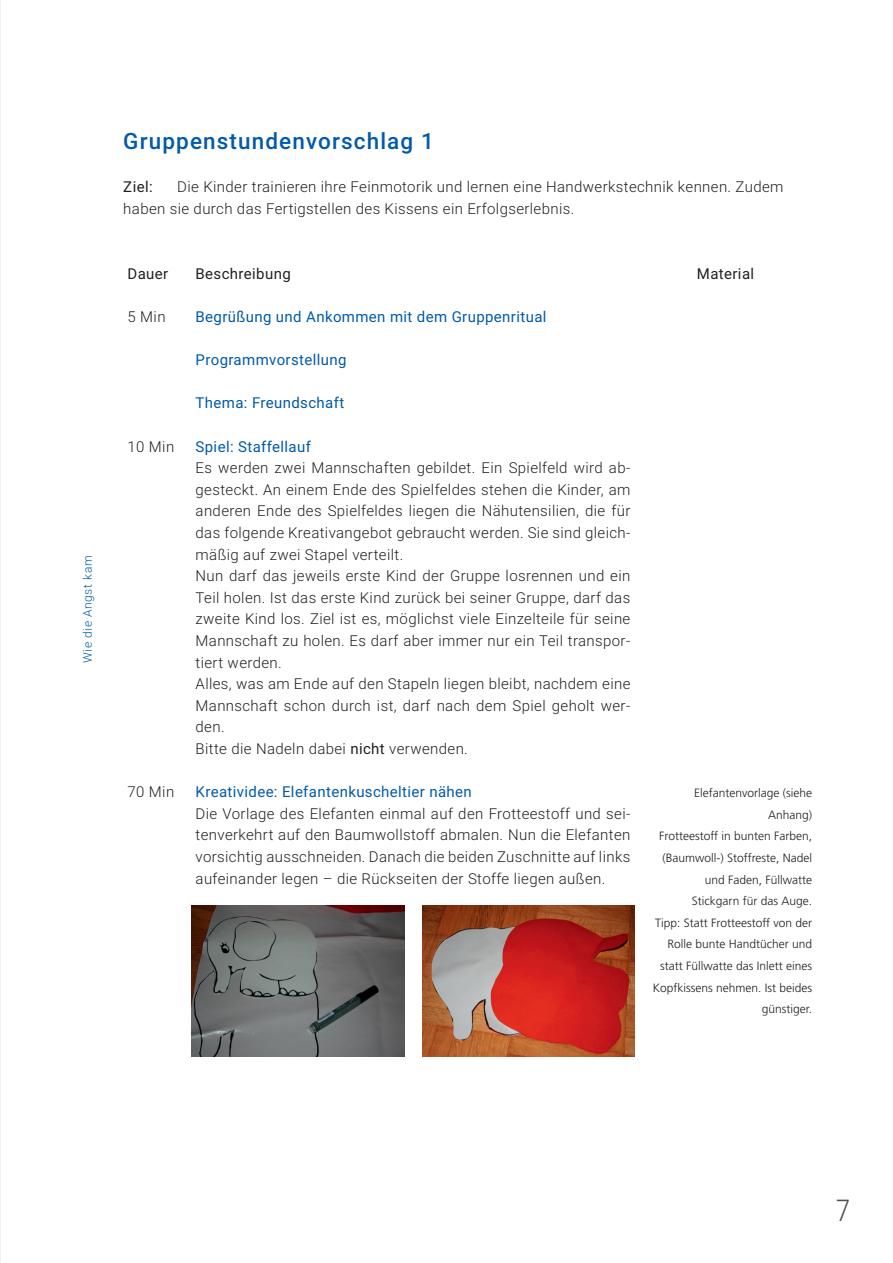
<style>
.page{position:relative;width:893px;height:1263px;background:#fff}
.page>*{position:absolute;margin:0;border:0;box-sizing:border-box;transform-origin:0 0}
.t1{font:300 30px "Roboto Condensed";color:#505052}
.t2{font:500 22.5px "Roboto";letter-spacing:.05em;color:#015aaa}
.t3{font:300 15px/21.6px "Roboto";letter-spacing:.025em;color:#231f20}
.t4{font:15px "Roboto";letter-spacing:.025em;color:#015aaa}
.t5{font:15px "Roboto";letter-spacing:.025em;color:#231f20}
.t6{font:300 12px/21.6px "Frutiger LT Std";color:#231f20;text-align:right}
.t7{font:300 12px "Roboto";letter-spacing:.05em;color:#015aaa}
.s1{font-weight:400}
</style>
<div class="page">
<img style="left:191px;top:905px;width:213px;height:151px">
<img style="left:422px;top:905px;width:213px;height:151px">
<p class="t7" style="left:79px;top:663px;width:109px;rotate:-90deg">Wie die Angst kam</p>
<h2 class="t2" style="left:123px;top:125px;width:312px">Gruppenstundenvorschlag 1</h2>
<p class="t5" style="left:123px;top:177px;width:31px">Ziel:</p>
<p class="t3" style="left:123px;top:176px;width:662px;text-indent:54px">Die Kinder trainieren ihre Feinmotorik und lernen eine Handwerkstechnik kennen. Zudem haben sie durch das Fertigstellen des Kissens ein Erfolgserlebnis.</p>
<p class="t5" style="left:128px;top:263px;width:42px">Dauer</p>
<p class="t5" style="left:196px;top:263px;width:97px">Beschreibung</p>
<p class="t5" style="left:697px;top:263px;width:59px">Material</p>
<p class="t3" style="left:128px;top:305px;width:40px">5 Min</p>
<p class="t4" style="left:196px;top:306px;width:352px">Begrüßung und Ankommen mit dem Gruppenritual</p>
<p class="t4" style="left:196px;top:349px;width:152px">Programmvorstellung</p>
<p class="t4" style="left:196px;top:393px;width:150px">Thema: Freundschaft</p>
<p class="t3" style="left:128px;top:435px;width:48px">10 Min</p>
<p class="t4" style="left:196px;top:436px;width:117px">Spiel: Staffellauf</p>
<p class="t3" style="left:196px;top:456px;width:436px">Es werden zwei Mannschaften gebildet. Ein Spielfeld wird ab&shy;gesteckt. An einem Ende des Spielfeldes stehen die Kinder, am anderen Ende des Spielfeldes liegen die Nähutensilien, die für das folgende Kreativangebot gebraucht werden. Sie sind gleich&shy;mäßig auf zwei Stapel verteilt.<br>Nun darf das jeweils erste Kind der Gruppe losrennen und ein Teil holen. Ist das erste Kind zurück bei seiner Gruppe, darf das zweite Kind los. Ziel ist es, möglichst viele Einzelteile für seine Mannschaft zu holen. Es darf aber immer nur ein Teil transpor&shy;tiert werden.<br>Alles, was am Ende auf den Stapeln liegen bleibt, nachdem eine Mannschaft schon durch ist, darf nach dem Spiel geholt wer&shy;den.<br>Bitte die Nadeln dabei <span class="s1">nicht</span> verwenden.</p>
<p class="t3" style="left:128px;top:780px;width:48px">70 Min</p>
<p class="t4" style="left:196px;top:781px;width:278px">Kreatividee: Elefantenkuscheltier nähen</p>
<p class="t3" style="left:196px;top:802px;width:436px;text-align:justify">Die Vorlage des Elefanten einmal auf den Frotteestoff und sei&shy;tenverkehrt auf den Baumwollstoff abmalen. Nun die Elefanten vorsichtig ausschneiden. Danach die beiden Zuschnitte auf links aufeinander legen – die Rückseiten der Stoffe liegen außen.</p>
<p class="t6" style="left:653px;top:782px;width:161px">Elefantenvorlage (siehe<br>Anhang)<br>Frotteestoff in bunten Farben, (Baumwoll-) Stoffreste, Nadel und Faden, Füllwatte<br>Stickgarn für das Auge.<br>Tipp: Statt Frotteestoff von der<br>Rolle bunte Handtücher und statt Füllwatte das Inlett eines<br>Kopfkissens nehmen. Ist beides günstiger.</p>
<h1 class="t1" style="left:836px;top:1189px;width:16px">7</h1>
</div>
